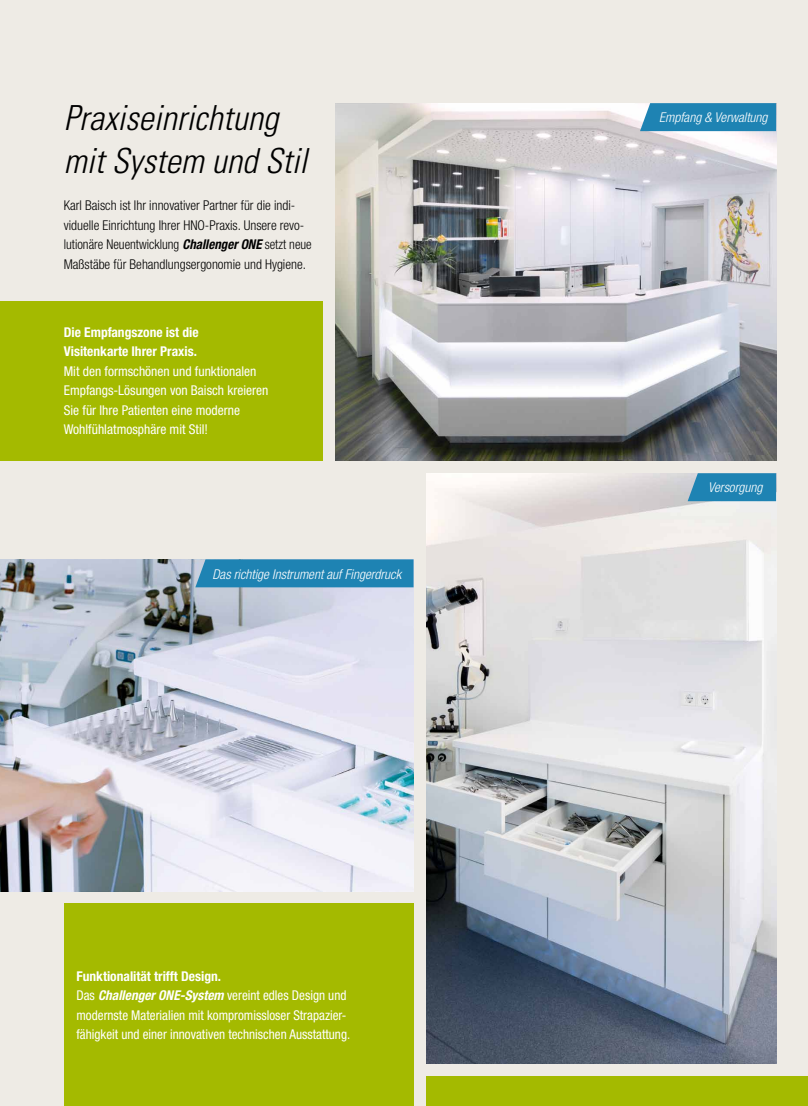
<style>
.page{position:relative;width:808px;height:1106px;background:#eeebe5}
.page>*{position:absolute;margin:0;border:0;box-sizing:border-box;transform-origin:0 0}
.t1{font:italic 300 condensed 34.5px/43.2px "Univers";color:#000}
.t2{font:condensed 13.5px/19.5px "Helvetica Neue LT Std";color:#fff}
.t3{font:300 condensed 13.5px/19.5px "Helvetica Neue LT Std";color:#000}
.t4{font:italic 300 condensed 13.5px "Helvetica Neue LT Std";color:#fff}
.t5{font:700 condensed 13.5px/19.5px "Helvetica Neue LT Std";color:#fff}
.s1{font-weight:700;font-style:italic}
.s2{font-weight:700}
</style>
<div class="page">
<img style="left:336px;top:103px;width:440px;height:357px">
<div style="left:0;top:301px;width:323px;height:159px;background:#a4ba00"></div>
<div style="left:426px;top:1076px;width:382px;height:30px;background:#a4ba00"></div>
<svg style="left:640px;top:103px;width:137px;height:28px;background:#2888b6"></svg>
<img style="left:426px;top:473px;width:350px;height:590px">
<img style="left:0;top:559px;width:414px;height:332px">
<div style="left:64px;top:904px;width:350px;height:202px;background:#a4ba00"></div>
<div style="left:195px;top:559px;width:219px;height:28px;background:#1e83b3"></div>
<svg style="left:688px;top:473px;width:89px;height:28px;background:#2a88b5"></svg>
<h1 class="t1" style="left:64px;top:96px;width:245px">Praxiseinrichtung mit System und Stil</h1>
<p class="t3" style="left:64px;top:195px;width:249px">Karl Baisch ist Ihr innovativer Partner für die indi&shy;viduelle Einrichtung Ihrer HNO-Praxis. Unsere revo&shy;lutionäre Neuentwicklung <span class="s1">Challenger ONE</span> setzt neue Maßstäbe für Behandlungsergonomie und Hygiene.</p>
<p class="t5" style="left:64px;top:322px;width:136px">Die Empfangszone ist die<br>Visitenkarte Ihrer Praxis.</p>
<p class="t2" style="left:64px;top:361px;width:206px">Mit den formschönen und funktionalen Empfangs-Lösungen von Baisch kreieren Sie für Ihre Patienten eine moderne Wohlfühlatmosphäre mit Stil!</p>
<p class="t4" style="left:212px;top:567px;width:190px">Das richtige Instrument auf Fingerdruck</p>
<p class="t2" style="left:77px;top:965px;width:275px"><span class="s2">Funktionalität trifft Design.<br></span>Das <span class="s1">Challenger ONE-System</span> vereint edles Design und modernste Materialien mit kompromissloser Strapazier&shy;fähigkeit und einer innovativen technischen Ausstattung.</p>
<p class="t4" style="left:659px;top:109px;width:110px">Empfang &amp; Verwaltung</p>
<p class="t4" style="left:708px;top:479px;width:56px">Versorgung</p>
</div>
